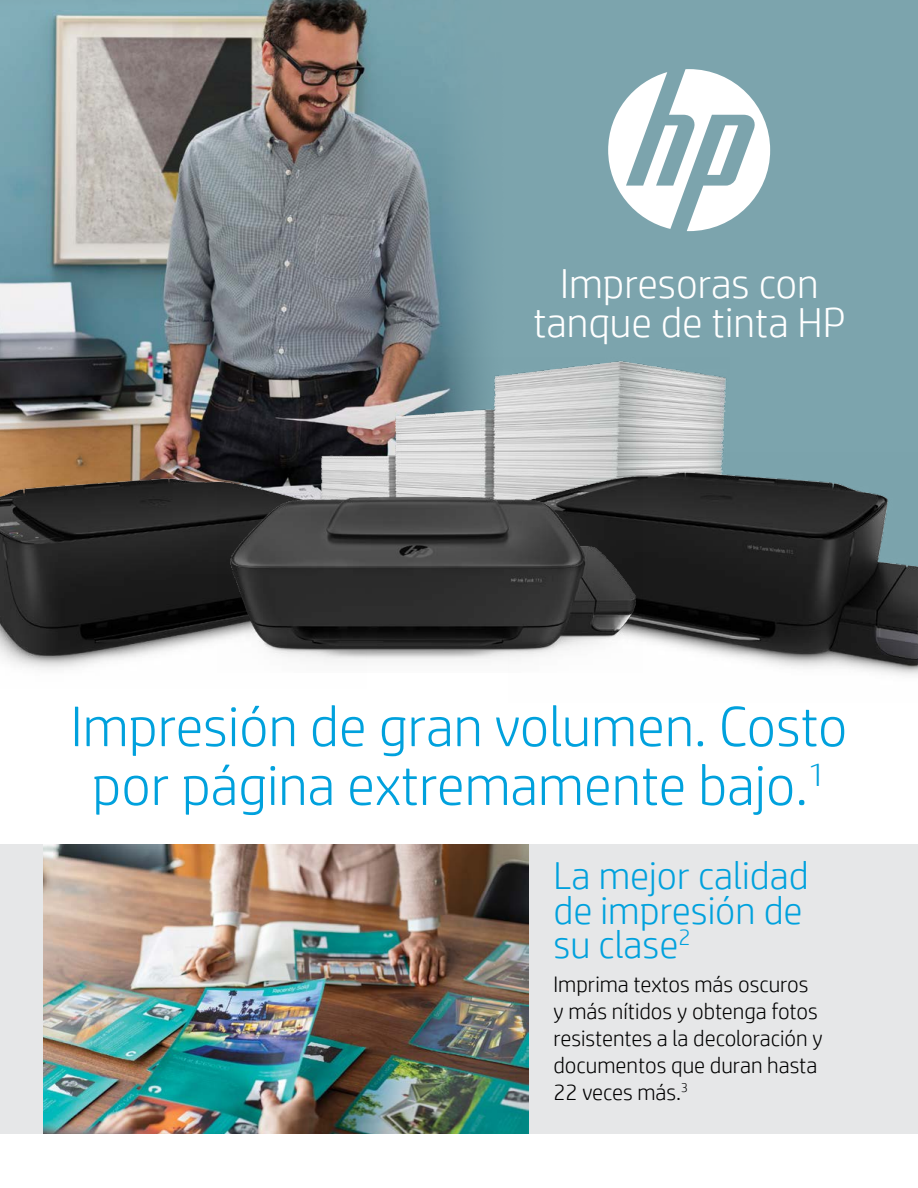
<style>
.page{position:relative;width:918px;height:1188px;background:#fff}
.page>*{position:absolute;margin:0;border:0;box-sizing:border-box;transform-origin:0 0}
.Headline_28_30{font:300 57px/58.8px "HP Simplified";color:#00a1dd;text-align:center}
.Subhead_14_16_bold_b{font:300 42px/39px "HP Simplified";color:#fff;text-align:center}
.t1{font:300 39px/34.5px "HP Simplified";color:#00a1dd}
.KSP_body{font:300 22.5px/27px "HP Simplified";color:#000}
</style>
<div class="page">
<div style="left:526px;top:844px;width:392px;height:290px;background:#e6e7e8"></div>
<div style="left:0;top:844px;width:43px;height:290px;background:#e6e7e8"></div>
<div style="left:0;top:0;width:918px;height:605px;background:#7ca4ad"></div>
<img style="left:0;top:0;width:477px;height:454px">
<img style="left:312px;top:357px;width:415px;height:112px">
<img style="left:509px;top:452px;width:409px;height:223px">
<img style="left:0;top:454px;width:366px;height:216px">
<img style="left:217px;top:469px;width:426px;height:203px">
<svg style="left:608px;top:69px;width:162px;height:162px"></svg>
<img style="left:43px;top:845px;width:485px;height:289px">
<p class="Subhead_14_16_bold_b" style="left:533px;top:263px;width:314px">Impresoras con tanque de tinta HP</p>
<p class="Headline_28_30" style="left:71px;top:695px;width:778px">Impresión de gran volumen. Costo por página extremamente bajo.<sup>1</sup></p>
<h1 class="t1" style="left:554px;top:857px;width:257px">La mejor calidad de impresión de su clase<sup>2</sup></h1>
<p class="KSP_body" style="left:554px;top:970px;width:271px">Imprima textos más oscuros y más nítidos y obtenga fotos resistentes a la decoloración y documentos que duran hasta<br>22 veces más.<sup>3</sup></p>
</div>
